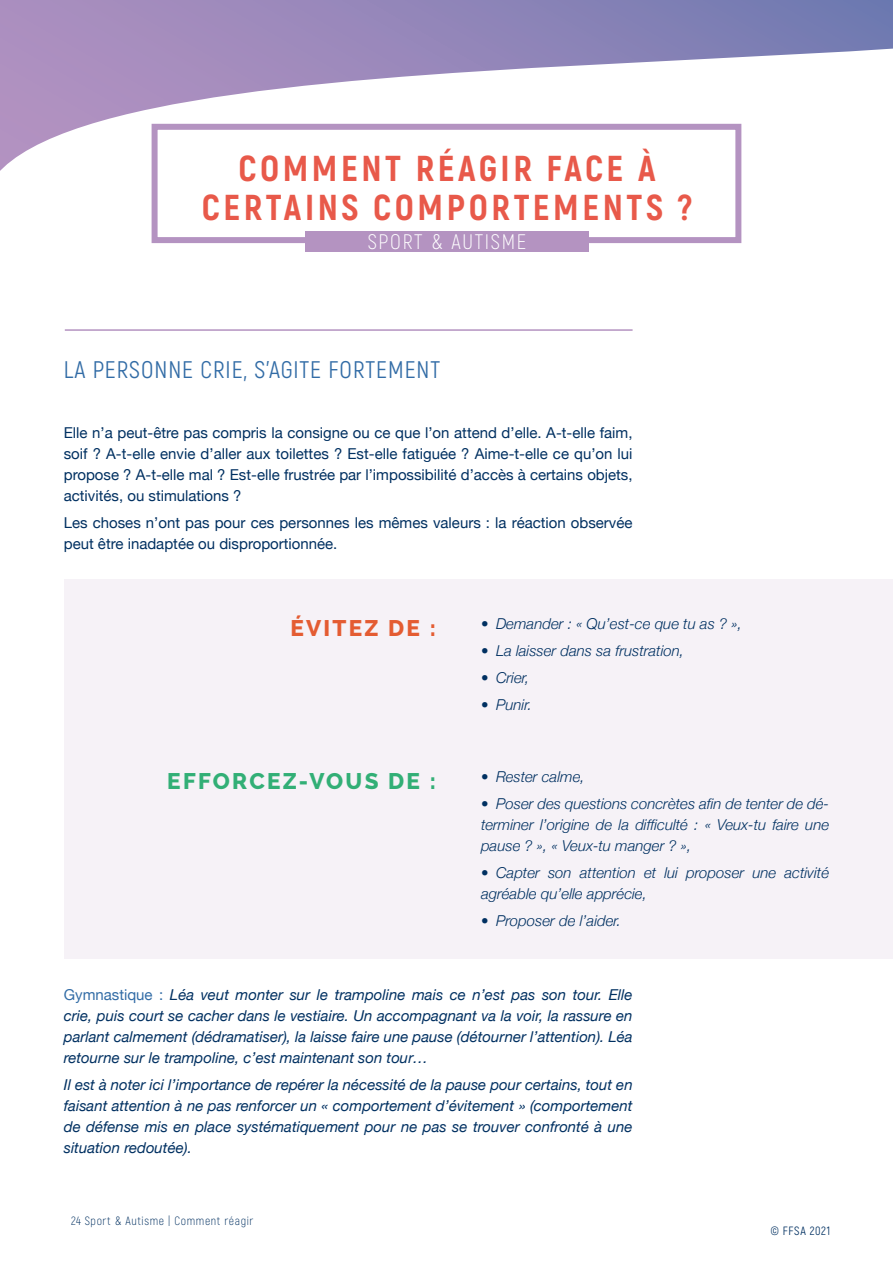
<style>
.page{position:relative;width:893px;height:1263px;background:#fff}
.page>*{position:absolute;margin:0;border:0;box-sizing:border-box;transform-origin:0 0}
.En-tête_-_Aligner_a{font:800 36px "Akrobat";letter-spacing:.1em;color:#e8594a}
.Sous-titre_-_Aligne{font:24px "Akrobat";letter-spacing:.04em;color:#326ca6}
.Accroche_-_Aligner{font:800 22.5px "Raleway";letter-spacing:.1em;color:#32af76}
.Accroche_-_Aligner-2{font:800 22.5px "Raleway";letter-spacing:.1em;color:#e45c32}
.t1{font:300 21px "Akrobat";letter-spacing:.08em;color:#fff}
.Corps_de_texte_-_Ju{font:italic 15px/21px "Helvetica Neue";color:#003061;text-align:justify}
.Corps_de_texte_-_Ju-2{font:15px/21px "Helvetica Neue";color:#003061;text-align:justify}
.t2{font:italic 300 15px/21px "Helvetica Neue";color:#003061;text-align:justify}
.t3{font:300 12px "Akrobat";letter-spacing:.05em;color:#003061}
.t4{font:12px "Akrobat";letter-spacing:.05em;color:#003061}
.s1{font-style:normal;color:#326ca6}
</style>
<div class="page">
<div style="left:65px;top:579px;width:828px;height:380px;background:#f6f2f7"></div>
<div style="left:152px;top:124px;width:589px;height:119px;border:6px solid #b493c1"></div>
<hr style="left:65px;top:329px;width:568px;height:2px;background:#b493c1">
<div style="left:305px;top:231px;width:284px;height:21px;background:#b493c1"></div>
<svg style="left:0;top:0;width:893px;height:190px"></svg>
<p class="En-tête_-_Aligner_a" style="left:239px;top:145px;width:418px">COMMENT RÉAGIR FACE À</p>
<p class="En-tête_-_Aligner_a" style="left:202px;top:184px;width:492px">CERTAINS COMPORTEMENTS ?</p>
<p class="t1" style="left:368px;top:229px;width:160px">SPORT &amp; AUTISME</p>
<p class="Sous-titre_-_Aligne" style="left:64px;top:356px;width:378px">LA PERSONNE CRIE, S’AGITE FORTEMENT</p>
<p class="Corps_de_texte_-_Ju-2" style="left:64px;top:422px;width:570px">Elle n’a peut-être pas compris la consigne ou ce que l’on attend d’elle. A-t-elle faim, soif ? A-t-elle envie d’aller aux toilettes ? Est-elle fatiguée ? Aime-t-elle ce qu’on lui propose ? A-t-elle mal ? Est-elle frustrée par l’impossibilité d’accès à certains objets, activités, ou stimulations ?</p>
<p class="Corps_de_texte_-_Ju-2" style="left:64px;top:512px;width:570px">Les choses n’ont pas pour ces personnes les mêmes valeurs : la réaction observée peut être inadaptée ou disproportionnée.</p>
<p class="Accroche_-_Aligner-2" style="left:290px;top:615px;width:147px">ÉVITEZ DE :</p>
<p class="t2" style="left:481px;top:613px;width:262px">• Demander : « Qu’est-ce que tu as ? »,</p>
<p class="t2" style="left:481px;top:640px;width:205px">• La laisser dans sa frustration,</p>
<p class="t2" style="left:481px;top:667px;width:50px">• Crier,</p>
<p class="t2" style="left:481px;top:694px;width:52px">• Punir.</p>
<p class="Accroche_-_Aligner" style="left:167px;top:768px;width:270px">EFFORCEZ-VOUS DE :</p>
<p class="t2" style="left:481px;top:766px;width:105px">• Rester calme,</p>
<p class="t2" style="left:481px;top:793px;width:350px">• Poser des questions concrètes afin de tenter de dé&shy;terminer l’origine de la difficulté : « Veux-tu faire une pause ? », « Veux-tu manger ? »,</p>
<p class="t2" style="left:481px;top:862px;width:350px">• Capter son attention et lui proposer une activité agréable qu’elle apprécie,</p>
<p class="t2" style="left:481px;top:910px;width:142px">• Proposer de l’aider.</p>
<p class="Corps_de_texte_-_Ju" style="left:64px;top:984px;width:570px"><span class="s1">Gymnastique :</span> Léa veut monter sur le trampoline mais ce n’est pas son tour. Elle crie, puis court se cacher dans le vestiaire. Un accompagnant va la voir, la rassure en parlant calmement (dédramatiser), la laisse faire une pause (détourner l’attention). Léa retourne sur le trampoline, c’est maintenant son tour…</p>
<p class="Corps_de_texte_-_Ju" style="left:64px;top:1074px;width:570px">Il est à noter ici l’importance de repérer la nécessité de la pause pour certains, tout en faisant attention à ne pas renforcer un « comportement d’évitement » (comportement de défense mis en place systématiquement pour ne pas se trouver confronté à une situation redoutée).</p>
<p class="t3" style="left:71px;top:1213px;width:184px">24 Sport &amp; Autisme | Comment réagir</p>
<p class="t4" style="left:770px;top:1223px;width:61px">© FFSA 2021</p>
</div>
